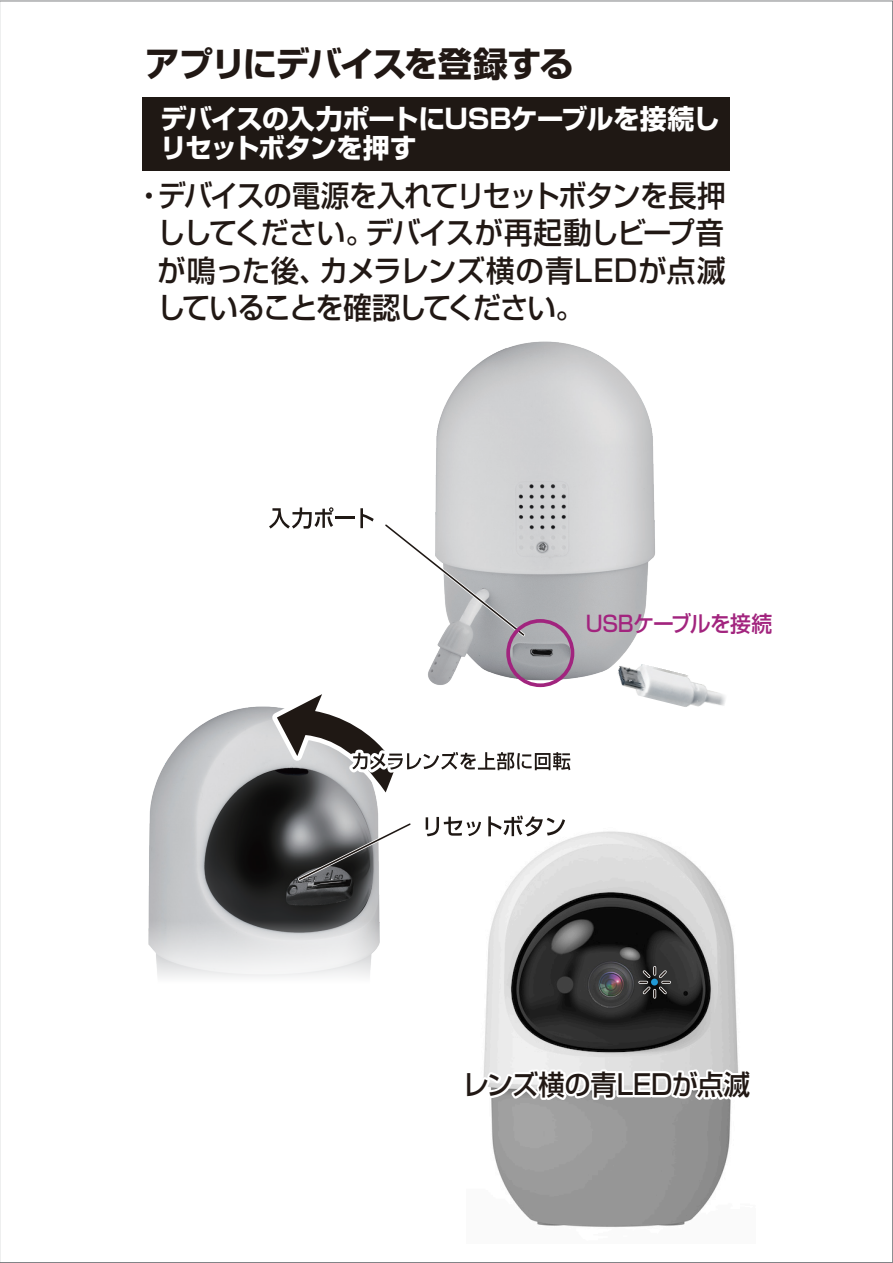
<style>
.page{position:relative;width:893px;height:1263px;background:#fff}
.page>*{position:absolute;margin:0;border:0;box-sizing:border-box;transform-origin:0 0}
.t1{font:700 34.5px "Shin Go Pro";letter-spacing:-.05em;color:#211814}
.t2{font:500 30px/37.5px "Shin Go Pro";letter-spacing:-.03em;color:#211814;text-align:justify;scale:.95 1}
.t3{font:500 27.6px "Shin Go Pro";letter-spacing:-.01em;color:#211814;scale:.95 1}
.t4{font:700 27px/29.2px "Shin Go Pro";letter-spacing:-.04em;color:#fff}
.t5{font:500 21.9px "Shin Go Pro";letter-spacing:-.03em;color:#a2247e;scale:.95 1}
</style>
<div class="page">
<img style="left:469px;top:831px;width:269px;height:396px">
<img style="left:428px;top:341px;width:227px;height:337px">
<img style="left:148px;top:706px;width:232px;height:215px">
<svg style="left:148px;top:921px;width:232px;height:57px"></svg>
<svg style="left:269px;top:507px;width:85px;height:22px"></svg>
<svg style="left:360px;top:508px;width:14px;height:20px"></svg>
<svg style="left:385px;top:521px;width:143px;height:118px"></svg>
<svg style="left:295px;top:820px;width:116px;height:63px"></svg>
<svg style="left:426px;top:817px;width:55px;height:19px"></svg>
<svg style="left:488px;top:815px;width:77px;height:21px"></svg>
<svg style="left:264px;top:674px;width:313px;height:131px"></svg>
<div style="left:506px;top:619px;width:68px;height:68px;border:4px solid #a1247e;border-radius:50%"></div>
<img style="left:614px;top:659px;width:102px;height:48px">
<svg style="left:716px;top:692px;width:9px;height:14px"></svg>
<div style="left:142px;top:97px;width:587px;height:73px;background:#1f1814"></div>
<svg style="left:640px;top:967px;width:30px;height:30px"></svg>
<svg style="left:469px;top:1054px;width:270px;height:66px"></svg>
<p class="t1" style="left:145px;top:37px;width:430px">アプリにデバイスを登録する</p>
<p class="t4" style="left:160px;top:101px;width:561px">デバイスの入力ポートにUSBケーブルを接続しリセットボタンを押す</p>
<p class="t2" style="left:157px;top:173px;width:600px;text-indent:-22px">・デバイスの電源を入れてリセットボタンを長押ししてください。デバイスが再起動しビープ音が鳴った後、カメラレンズ横の青LEDが点滅していることを確認してください。</p>
<p class="t5" style="left:586px;top:606px;width:198px">USBケーブルを接続</p>
<p class="t3" style="left:463px;top:1062px;width:304px">レンズ横の青LEDが点滅</p>
</div>
